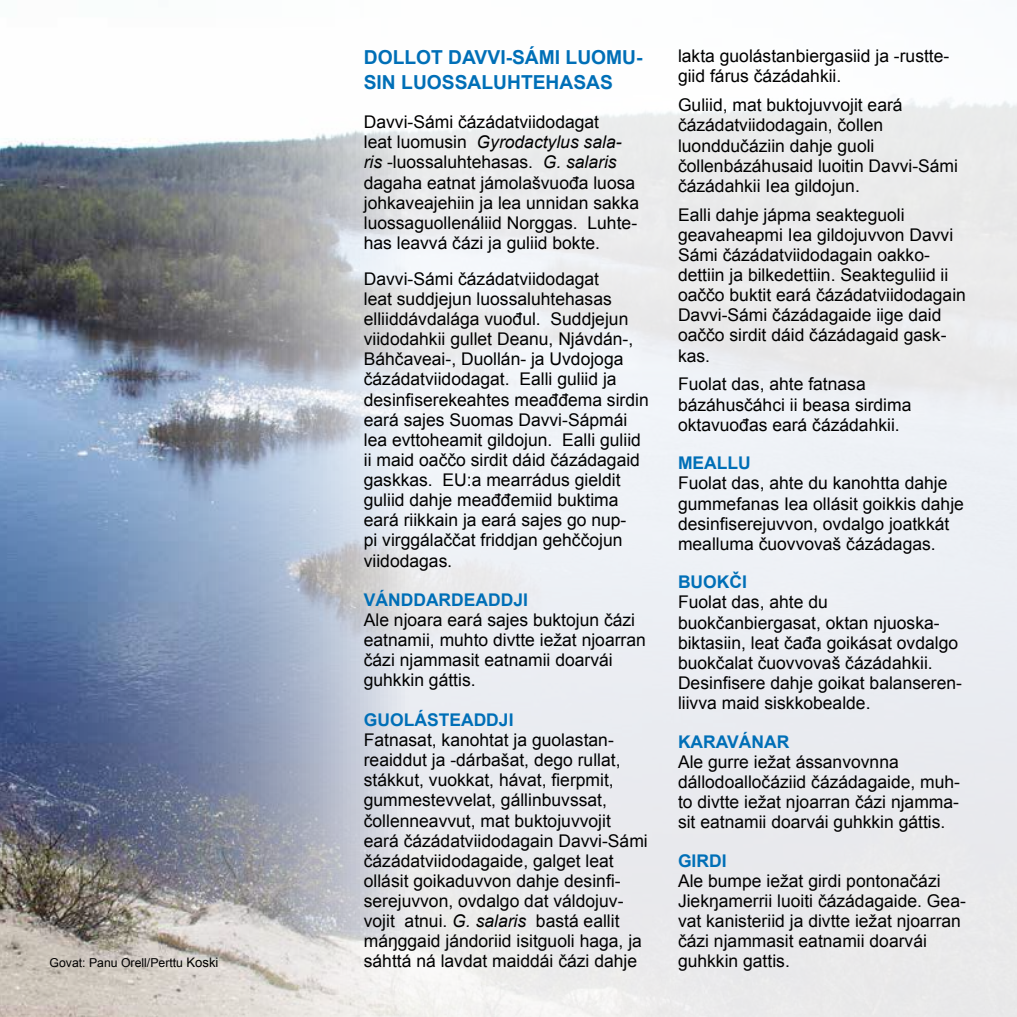
<style>
.page{position:relative;width:1017px;height:1017px;background:#fff}
.page>*{position:absolute;margin:0;border:0;box-sizing:border-box;transform-origin:0 0}
.t1{font:700 19.25px/25.2px "Arial";color:#006fb7}
.t2{font:17.5px/20.1px "Arial";color:#000}
.t3{font:700 17.5px "Arial";color:#006fb7}
.t4{font:12.25px "Arial";color:#000}
.s1{font-style:italic}
.s2{font-family:"Dax Wide"}
.s3{font-size:13.12px}
</style>
<div class="page">
<img style="left:0;top:98px;width:1017px;height:919px">
<p class="t1" style="left:364px;top:45px;width:280px">DOLLOT DAVVI-SÁMI LUOMU-<br>SIN LUOSSALUHTEHASAS</p>
<p class="t2" style="left:364px;top:112px;width:277px">Davvi-Sámi čázádatviidodagat<br>leat luomusin <span class="s1">Gyrodactylus sala&shy;ris</span> -luossaluhtehasas. <span class="s1">G. salaris </span>dagaha eatnat jámolašvuođa luosa johkaveajehiin ja lea unnidan sakka luossaguollenáliid Norggas. Luhte&shy;has leavvá čázi ja guliid bokte.</p>
<p class="t2" style="left:364px;top:269px;width:286px">Davvi-Sámi čázádatviidodagat<br>leat suddjejun luossaluhtehasas elliiddávdalága vuođul. Suddjejun viidodahkii gullet Deanu, Njávdán-, Báhčaveai-, Duollán- ja Uvdojoga čázádatviidodagat. Ealli guliid ja desinfiserekeahtes meađđema sirdin eará sajes Suomas Davvi-Sápmái lea evttoheamit gildojun. Ealli guliid ii maid oaččo sirdit dáid čázádagaid gaskkas. EU:a mearrádus gieldit guliid dahje meađđemiid buktima eará riikkain ja eará sajes go nup-<br>pi virggálaččat friddjan gehččojun viidodagas<span class="s2">.</span></p>
<p class="t3" style="left:364px;top:588px;width:166px">VÁNDDARDEADDJI</p>
<p class="t2" style="left:364px;top:610px;width:284px">Ale njoara eará sajes buktojun čázi eatnamii, muhto divtte iežat njoarran čázi njammasit eatnamii doarvái guhkkin gáttis.</p>
<p class="t3" style="left:364px;top:708px;width:151px">GUOLÁSTEADDJI</p>
<p class="t2" style="left:364px;top:730px;width:285px">Fatnasat, kanohtat ja guolastan&shy;reaiddut ja -dárbašat, dego rullat, stákkut, vuokkat, hávat, fierpmit, gummestevvelat, gállinbuvssat, čollenneavvut, mat buktojuvvojit eará čázádatviidodagain Davvi-Sámi čázádatviidodagaide, galget leat ollásit goikaduvvon dahje desinfi&shy;serejuvvon, ovdalgo dat váldojuv&shy;vojit atnui. <span class="s1">G. salaris</span> bastá eallit máŋggaid jándoriid isitguoli haga, ja sáhttá ná lavdat maiddái čázi dahje</p>
<p class="t2" style="left:678px;top:46px;width:273px">lakta guolástanbiergasiid ja -rustte&shy;giid fárus čázádahkii.</p>
<p class="t2" style="left:678px;top:95px;width:282px">Guliid, mat buktojuvvojit eará čázádatviidodagain, čollen luonddučáziin dahje guoli čollenbázáhusaid luoitin Davvi-Sámi čázádahkii Iea gildojun.</p>
<p class="t2" style="left:678px;top:205px;width:289px">Ealli dahje jápma seakteguoli geavaheapmi Iea gildojuvvon Davvi<br>Sámi čázádatviidodagain oakko&shy;dettiin ja bilkedettiin. Seakteguliid ii oaččo buktit eará čázádatviidodagain<br>Davvi-Sámi čázádagaide iige daid oaččo sirdit dáid čázádagaid gask&shy;kas.</p>
<p class="t2" style="left:678px;top:374px;width:235px">Fuolat das, ahte fatnasa bázáhusčáhci ii beasa sirdima oktavuođas eará čázádahkii.</p>
<p class="t3" style="left:678px;top:451px;width:74px">MEALLU</p>
<p class="t2" style="left:678px;top:473px;width:287px">Fuolat das, ahte du kanohtta dahje gummefanas Iea ollásit goikkis dahje desinfiserejuvvon, ovdalgo joatkkát mealluma čuovvovaš čázádagas.</p>
<p class="t3" style="left:678px;top:570px;width:71px">BUOKČI</p>
<p class="t2" style="left:678px;top:592px;width:286px">Fuolat das, ahte du buokčanbiergasat, oktan njuoska&shy;biktasiin, leat čađa goikásat ovdalgo buokčalat čuovvovaš čázádahkii.<br>Desinfisere dahje goikat balanseren&shy;liivva maid siskkobealde.</p>
<p class="t3" style="left:678px;top:730px;width:113px">KARAVÁNAR</p>
<p class="t2" style="left:678px;top:752px;width:284px">Ale gurre iežat ássanvovnna dállodoalločáziid čázádagaide, muh&shy;to divtte iežat njoarran čázi njamma&shy;sit eatnamii doarvái guhkkin gáttis.</p>
<p class="t3" style="left:678px;top:849px;width:50px">GIRDI</p>
<p class="t2" style="left:678px;top:871px;width:289px">Ale bumpe iežat girdi pontonačázi Jiekŋamerrii luoiti čázádagaide. Gea&shy;vat kanisteriid ja divtte iežat njoarran čázi njammasit eatnamii doarvái</p>
<p class="t4" style="left:50px;top:955px;width:170px">Govat: Panu Orell/Perttu <span class="s3">Koski</span></p>
<p class="t2" style="left:678px;top:951px;width:113px">guhkkin gattis.</p>
</div>
